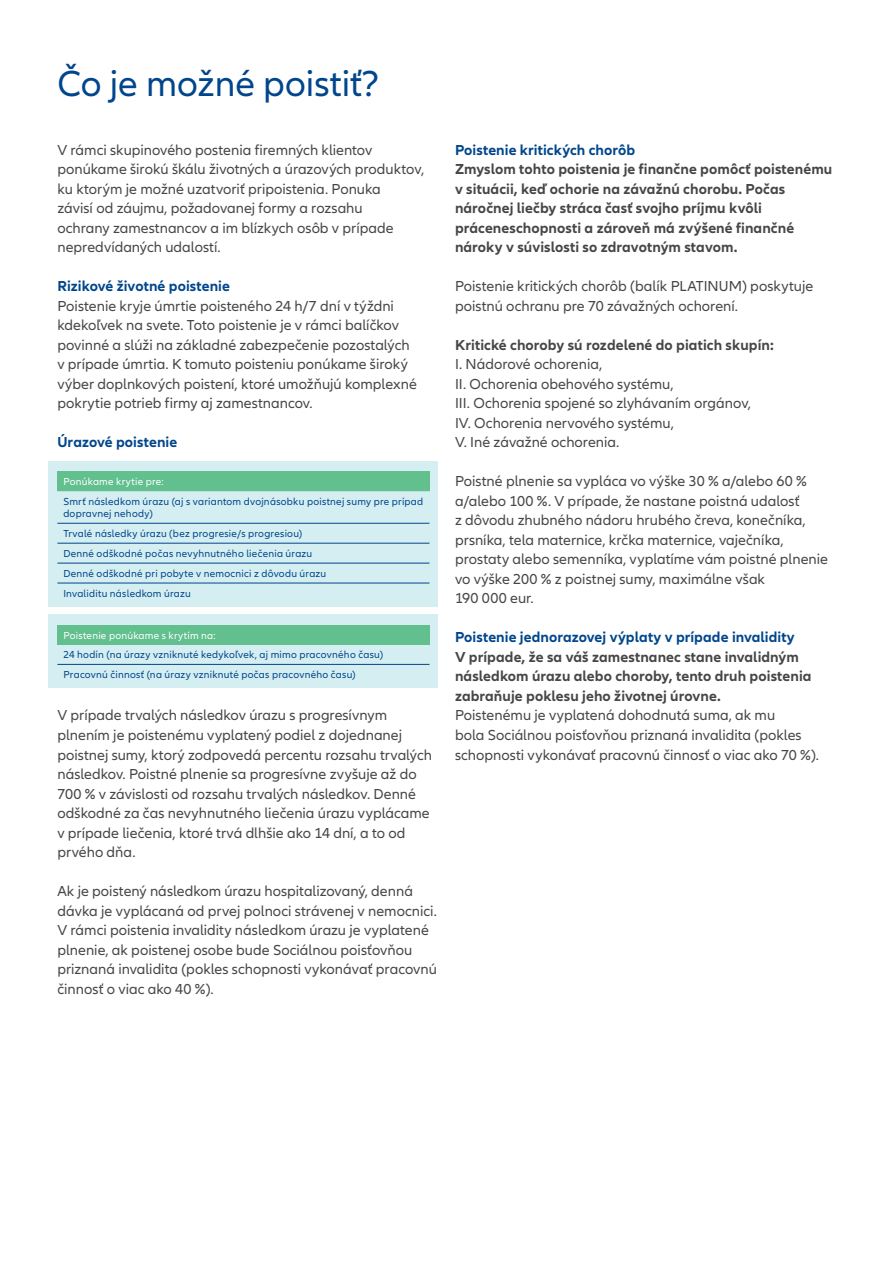
<style>
.page{position:relative;width:893px;height:1263px;background:#fff}
.page>*{position:absolute;margin:0;border:0;box-sizing:border-box;transform-origin:0 0}
.t1{font:37.5px "Allianz Neo";color:#01468c}
.t2{font:15px/19.5px "Allianz Neo";color:#454647}
.t3{font:700 15px/19.5px "Allianz Neo";letter-spacing:.005em;color:#454647}
.t4{font:700 15px "Allianz Neo";letter-spacing:.005em;color:#01468c}
.t5{font:10.5px/20px "Allianz Neo";letter-spacing:.025em;color:#01468c}
.t6{font:10.5px "Allianz Neo";letter-spacing:.025em;color:#fff}
</style>
<div class="page">
<div style="left:49px;top:461px;width:389px;height:145px;background:#d5eef1"></div>
<div style="left:57px;top:471px;width:372px;height:20px;background:#61c08d"></div>
<hr style="left:57px;top:523px;width:372px;height:1px;background:#01468c">
<hr style="left:57px;top:543px;width:372px;height:1px;background:#01468c">
<hr style="left:57px;top:563px;width:372px;height:1px;background:#01468c">
<hr style="left:57px;top:583px;width:372px;height:1px;background:#01468c">
<div style="left:49px;top:615px;width:389px;height:73px;background:#d5eef1"></div>
<div style="left:57px;top:624px;width:372px;height:20px;background:#61c08d"></div>
<hr style="left:57px;top:644px;width:372px;height:1px;background:#61c08d">
<hr style="left:57px;top:664px;width:372px;height:1px;background:#01468c">
<h1 class="t1" style="left:57px;top:63px;width:323px">Čo je možné poistiť?</h1>
<p class="t2" style="left:57px;top:141px;width:368px">V rámci skupinového postenia firemných klientov ponúkame širokú škálu životných a úrazových produktov, ku ktorým je možné uzatvoriť pripoistenia. Ponuka<br>závisí od záujmu, požadovanej formy a rozsahu<br>ochrany zamestnancov a im blízkych osôb v prípade nepredvídaných udalostí.</p>
<p class="t4" style="left:57px;top:278px;width:174px">Rizikové životné poistenie</p>
<p class="t2" style="left:57px;top:297px;width:361px">Poistenie kryje úmrtie poisteného 24 h/7 dní v týždni kdekoľvek na svete. Toto poistenie je v rámci balíčkov povinné a slúži na základné zabezpečenie pozostalých v prípade úmrtia. K tomuto poisteniu ponúkame široký výber doplnkových poistení, ktoré umožňujú komplexné pokrytie potrieb firmy aj zamestnancov.</p>
<p class="t4" style="left:57px;top:434px;width:121px">Úrazové poistenie</p>
<p class="t6" style="left:63px;top:475px;width:102px">Ponúkame krytie pre:</p>
<p class="t5" style="left:63px;top:495px;width:361px;line-height:12.6px">Smrť následkom úrazu (aj s variantom dvojnásobku poistnej sumy pre prípad dopravnej nehody)</p>
<p class="t5" style="left:63px;top:524px;width:264px">Trvalé následky úrazu (bez progresie/s progresiou)<br>Denné odškodné počas nevyhnutného liečenia úrazu Denné odškodné pri pobyte v nemocnici z dôvodu úrazu Invaliditu následkom úrazu</p>
<p class="t6" style="left:63px;top:629px;width:154px">Poistenie ponúkame s krytím na:</p>
<p class="t5" style="left:63px;top:645px;width:321px">24 hodín (na úrazy vzniknuté kedykoľvek, aj mimo pracovného času)<br>Pracovnú činnosť (na úrazy vzniknuté počas pracovného času)</p>
<p class="t2" style="left:57px;top:706px;width:376px">V prípade trvalých následkov úrazu s progresívnym plnením je poistenému vyplatený podiel z dojednanej poistnej sumy, ktorý zodpovedá percentu rozsahu trvalých následkov. Poistné plnenie sa progresívne zvyšuje až do 700 % v závislosti od rozsahu trvalých následkov. Denné odškodné za čas nevyhnutného liečenia úrazu vyplácame v prípade liečenia, ktoré trvá dlhšie ako 14 dní, a to od prvého dňa.</p>
<p class="t2" style="left:57px;top:882px;width:381px">Ak je poistený následkom úrazu hospitalizovaný, denná dávka je vyplácaná od prvej polnoci strávenej v nemocnici.<br>V rámci poistenia invalidity následkom úrazu je vyplatené plnenie, ak poistenej osobe bude Sociálnou poisťovňou priznaná invalidita (pokles schopnosti vykonávať pracovnú činnosť o viac ako 40 %).</p>
<p class="t4" style="left:455px;top:141px;width:182px">Poistenie kritických chorôb</p>
<p class="t3" style="left:455px;top:160px;width:379px">Zmyslom tohto poistenia je finančne pomôcť poistenému v situácii, keď ochorie na závažnú chorobu. Počas náročnej liečby stráca časť svojho príjmu kvôli práceneschopnosti a zároveň má zvýšené finančné nároky v súvislosti so zdravotným stavom.</p>
<p class="t2" style="left:455px;top:277px;width:360px">Poistenie kritických chorôb (balík PLATINUM) poskytuje poistnú ochranu pre 70 závažných ochorení.</p>
<p class="t3" style="left:455px;top:335px;width:320px">Kritické choroby sú rozdelené do piatich skupín:</p>
<p class="t2" style="left:455px;top:355px;width:298px">I. Nádorové ochorenia,<br>II. Ochorenia obehového systému,<br>III. Ochorenia spojené so zlyhávaním orgánov, IV. Ochorenia nervového systému,<br>V. Iné závažné ochorenia.</p>
<p class="t2" style="left:455px;top:472px;width:374px">Poistné plnenie sa vypláca vo výške 30 % a/alebo 60 % a/alebo 100 %. V prípade, že nastane poistná udalosť<br>z dôvodu zhubného nádoru hrubého čreva, konečníka, prsníka, tela maternice, krčka maternice, vaječníka, prostaty alebo semenníka, vyplatíme vám poistné plnenie vo výške 200 % z poistnej sumy, maximálne však<br>190 000 eur.</p>
<p class="t4" style="left:455px;top:629px;width:341px">Poistenie jednorazovej výplaty v prípade invalidity</p>
<p class="t3" style="left:455px;top:647px;width:358px">V prípade, že sa váš zamestnanec stane invalidným následkom úrazu alebo choroby, tento druh poistenia zabraňuje poklesu jeho životnej úrovne.</p>
<p class="t2" style="left:455px;top:706px;width:366px">Poistenému je vyplatená dohodnutá suma, ak mu<br>bola Sociálnou poisťovňou priznaná invalidita (pokles schopnosti vykonávať pracovnú činnosť o viac ako 70 %).</p>
</div>
